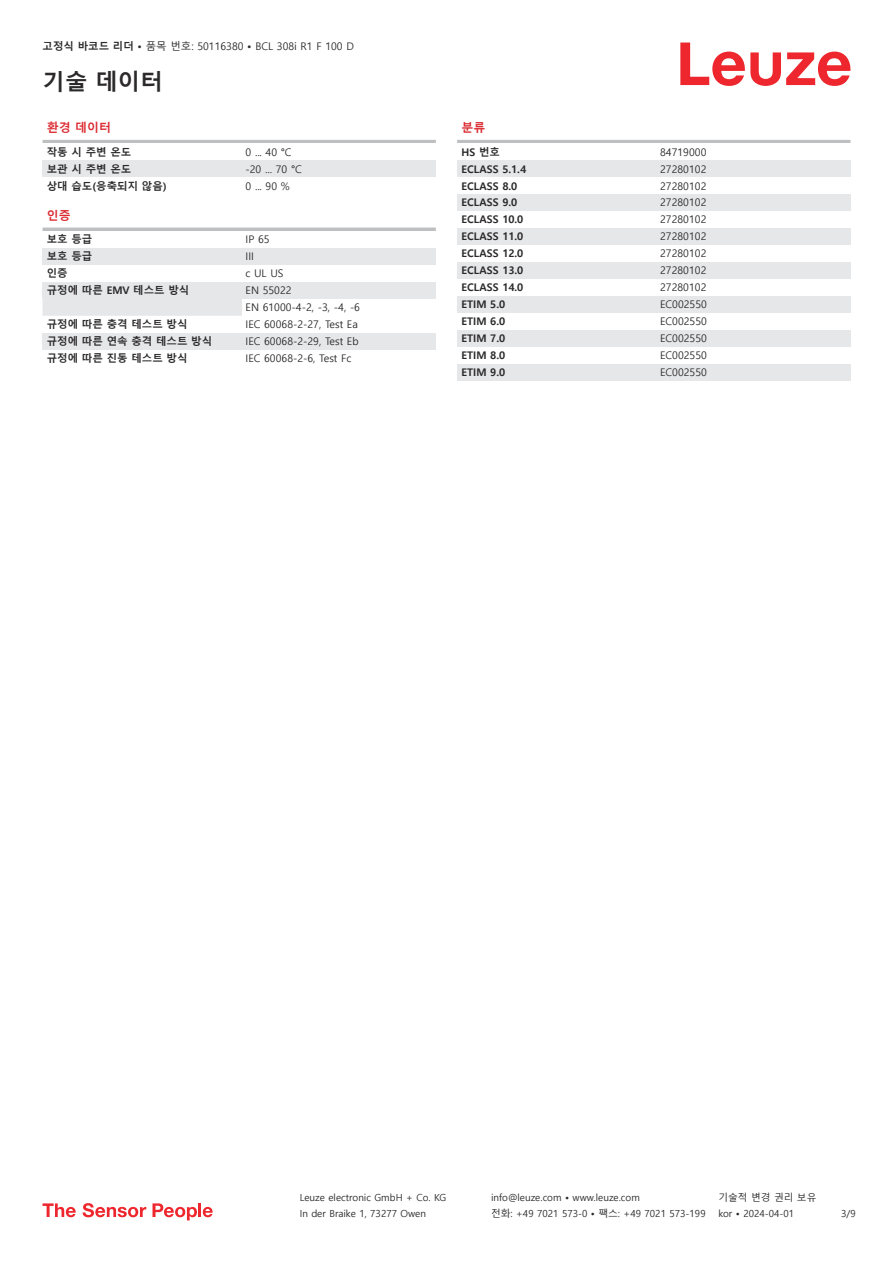
<style>
.page{position:relative;width:893px;height:1263px;background:#fff}
.page>*{position:absolute;margin:0;border:0;box-sizing:border-box;transform-origin:0 0}
.t1{font:700 22.5px "Malgun Gothic";color:#2b292a}
.t2{font:700 12px "Malgun Gothic";color:#db2a30}
.t3{font:10.5px/17px "Malgun Gothic";color:#2b292a}
.t4{font:700 10.5px "Malgun Gothic";color:#2b292a}
.t5{font:9.75px "Malgun Gothic";color:#2b292a}
.s1{font-weight:700}
</style>
<div class="page">
<svg style="left:680px;top:43px;width:170px;height:43px"></svg>
<div style="left:43px;top:299px;width:199px;height:17px;background:#e6e7e9"></div>
<hr style="left:43px;top:140px;width:393px;height:3px;background:#bdbfc1">
<div style="left:43px;top:160px;width:199px;height:17px;background:#e6e7e9"></div>
<div style="left:242px;top:160px;width:194px;height:17px;background:#e6e7e9"></div>
<hr style="left:43px;top:228px;width:393px;height:3px;background:#bdbfc1">
<div style="left:43px;top:248px;width:199px;height:17px;background:#e6e7e9"></div>
<div style="left:242px;top:248px;width:194px;height:17px;background:#e6e7e9"></div>
<div style="left:43px;top:282px;width:199px;height:17px;background:#e6e7e9"></div>
<div style="left:242px;top:282px;width:194px;height:17px;background:#e6e7e9"></div>
<div style="left:43px;top:333px;width:199px;height:17px;background:#e6e7e9"></div>
<div style="left:242px;top:333px;width:194px;height:17px;background:#e6e7e9"></div>
<hr style="left:457px;top:140px;width:393px;height:3px;background:#bdbfc1">
<div style="left:457px;top:160px;width:200px;height:17px;background:#e6e7e9"></div>
<div style="left:657px;top:160px;width:193px;height:17px;background:#e6e7e9"></div>
<div style="left:457px;top:194px;width:200px;height:17px;background:#e6e7e9"></div>
<div style="left:657px;top:194px;width:193px;height:17px;background:#e6e7e9"></div>
<div style="left:457px;top:228px;width:200px;height:17px;background:#e6e7e9"></div>
<div style="left:657px;top:228px;width:193px;height:17px;background:#e6e7e9"></div>
<div style="left:457px;top:262px;width:200px;height:17px;background:#e6e7e9"></div>
<div style="left:657px;top:262px;width:193px;height:17px;background:#e6e7e9"></div>
<div style="left:457px;top:296px;width:200px;height:17px;background:#e6e7e9"></div>
<div style="left:657px;top:296px;width:193px;height:17px;background:#e6e7e9"></div>
<div style="left:457px;top:330px;width:200px;height:17px;background:#e6e7e9"></div>
<div style="left:657px;top:330px;width:193px;height:17px;background:#e6e7e9"></div>
<div style="left:457px;top:364px;width:200px;height:16px;background:#e6e7e9"></div>
<div style="left:657px;top:364px;width:193px;height:16px;background:#e6e7e9"></div>
<svg style="left:43px;top:1203px;width:33px;height:14px"></svg>
<svg style="left:83px;top:1203px;width:63px;height:14px"></svg>
<svg style="left:153px;top:1203px;width:44px;height:17px"></svg>
<hr style="left:198px;top:1203px;width:3px;height:14px;background:#ed272d">
<svg style="left:203px;top:1207px;width:10px;height:10px"></svg>
<p class="t3" style="left:43px;top:38px;width:313px"><span class="s1">고정식 바코드 리더 •</span> 품목 번호: 50116380 <span class="s1">•</span> BCL 308i R1 F 100 D</p>
<h1 class="t1" style="left:43px;top:69px;width:122px">기술 데이터</h1>
<p class="t2" style="left:47px;top:121px;width:66px">환경 데이터</p>
<p class="t4" style="left:47px;top:146px;width:86px">작동 시 주변 온도</p>
<p class="t3" style="left:246px;top:144px;width:48px">0 ... 40 °C</p>
<p class="t4" style="left:47px;top:163px;width:86px">보관 시 주변 온도</p>
<p class="t3" style="left:246px;top:161px;width:58px">-20 ... 70 °C</p>
<p class="t4" style="left:47px;top:179px;width:121px">상대 습도(응축되지 않음)</p>
<p class="t3" style="left:246px;top:177px;width:46px">0 ... 90 %</p>
<p class="t2" style="left:47px;top:208px;width:25px">인증</p>
<p class="t4" style="left:47px;top:233px;width:47px">보호 등급</p>
<p class="t3" style="left:246px;top:231px;width:26px">IP 65</p>
<p class="t4" style="left:47px;top:250px;width:47px">보호 등급</p>
<p class="t3" style="left:246px;top:249px;width:10px">III</p>
<p class="t4" style="left:47px;top:267px;width:22px">인증</p>
<p class="t3" style="left:246px;top:265px;width:39px">c UL US</p>
<p class="t4" style="left:47px;top:284px;width:144px">규정에 따른 EMV 테스트 방식</p>
<p class="t3" style="left:246px;top:282px;width:116px">EN 55022<br>EN 61000-4-2, -3, -4, -6</p>
<p class="t4" style="left:47px;top:318px;width:142px">규정에 따른 충격 테스트 방식</p>
<p class="t3" style="left:246px;top:316px;width:114px">IEC 60068-2-27, Test Ea</p>
<p class="t4" style="left:47px;top:335px;width:167px">규정에 따른 연속 충격 테스트 방식</p>
<p class="t3" style="left:246px;top:333px;width:115px">IEC 60068-2-29, Test Eb</p>
<p class="t4" style="left:47px;top:352px;width:142px">규정에 따른 진동 테스트 방식</p>
<p class="t3" style="left:246px;top:350px;width:107px">IEC 60068-2-6, Test Fc</p>
<p class="t2" style="left:461px;top:121px;width:25px">분류</p>
<p class="t4" style="left:461px;top:146px;width:40px">HS 번호</p>
<p class="t3" style="left:660px;top:144px;width:48px">84719000</p>
<p class="t4" style="left:461px;top:163px;width:66px">ECLASS 5.1.4</p>
<p class="t3" style="left:660px;top:161px;width:48px">27280102</p>
<p class="t4" style="left:461px;top:179px;width:57px">ECLASS 8.0</p>
<p class="t3" style="left:660px;top:177px;width:48px">27280102</p>
<p class="t4" style="left:461px;top:196px;width:57px">ECLASS 9.0</p>
<p class="t3" style="left:660px;top:194px;width:48px">27280102</p>
<p class="t4" style="left:461px;top:213px;width:63px">ECLASS 10.0</p>
<p class="t3" style="left:660px;top:211px;width:48px">27280102</p>
<p class="t4" style="left:461px;top:230px;width:63px">ECLASS 11.0</p>
<p class="t3" style="left:660px;top:228px;width:48px">27280102</p>
<p class="t4" style="left:461px;top:247px;width:63px">ECLASS 12.0</p>
<p class="t3" style="left:660px;top:245px;width:48px">27280102</p>
<p class="t4" style="left:461px;top:264px;width:63px">ECLASS 13.0</p>
<p class="t3" style="left:660px;top:262px;width:48px">27280102</p>
<p class="t4" style="left:461px;top:281px;width:63px">ECLASS 14.0</p>
<p class="t3" style="left:660px;top:279px;width:48px">27280102</p>
<p class="t4" style="left:461px;top:298px;width:45px">ETIM 5.0</p>
<p class="t3" style="left:660px;top:296px;width:48px">EC002550</p>
<p class="t4" style="left:461px;top:315px;width:45px">ETIM 6.0</p>
<p class="t3" style="left:660px;top:313px;width:48px">EC002550</p>
<p class="t4" style="left:461px;top:332px;width:45px">ETIM 7.0</p>
<p class="t3" style="left:660px;top:330px;width:48px">EC002550</p>
<p class="t4" style="left:461px;top:349px;width:45px">ETIM 8.0</p>
<p class="t3" style="left:660px;top:347px;width:48px">EC002550</p>
<p class="t4" style="left:461px;top:366px;width:45px">ETIM 9.0</p>
<p class="t3" style="left:660px;top:364px;width:48px">EC002550</p>
<p class="t5" style="left:300px;top:1192px;width:148px">Leuze electronic GmbH + Co. KG</p>
<p class="t5" style="left:491px;top:1192px;width:150px">info@leuze.com • www.leuze.com</p>
<p class="t5" style="left:718px;top:1192px;width:100px">기술적 변경 권리 보유</p>
<p class="t5" style="left:300px;top:1208px;width:128px">In der Braike 1, 73277 Owen</p>
<p class="t5" style="left:491px;top:1208px;width:216px">전화: +49 7021 573-0 • 팩스: +49 7021 573-199</p>
<p class="t5" style="left:718px;top:1208px;width:77px">kor • 2024-04-01</p>
<p class="t5" style="left:841px;top:1208px;width:16px">3/9</p>
</div>
